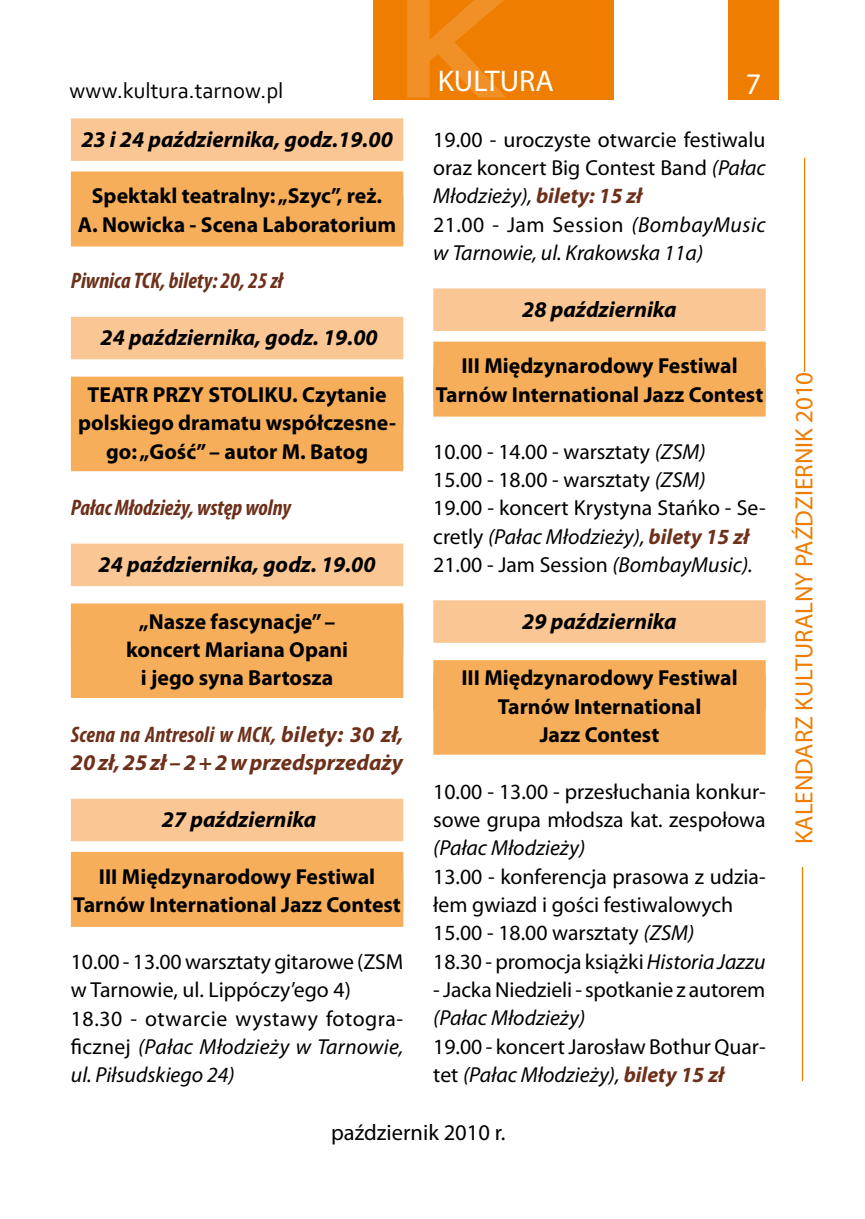
<style>
.page{position:relative;width:865px;height:1219px;background:#fff}
.page>*{position:absolute;margin:0;border:0;box-sizing:border-box;transform-origin:0 0}
.t1{font:30px "Myriad Pro";color:#fff}
.t2{font:25px "Myriad Pro";color:#ee7d00}
.t3{font:italic 700 22.5px "Myriad Pro";color:#000}
.t4{font:italic 700 22.5px/28.2px "Myriad Pro";letter-spacing:-.005em;color:#6d301b}
.t5{font:italic 700 condensed 22.5px "Myriad Pro";color:#6d301b}
.t6{font:22.5px "Corbel";color:#000}
.t7{font:22.5px "Myriad Pro";color:#000}
.t8{font:21.75px/28.2px "Myriad Pro";color:#000}
.t9{font:700 21.75px/28.2px "Myriad Pro";color:#000;text-align:center}
.t10{font:italic 21.75px "Myriad Pro";color:#000}
.s1{font-stretch:condensed}
.s2{font-style:italic}
.s3{font-weight:700;font-style:italic;color:#6d301b}
</style>
<div class="page">
<div style="left:373px;top:0;width:241px;height:99px;background:#ee7d00"></div>
<svg style="left:404px;top:0;width:164px;height:100px"></svg>
<div style="left:728px;top:0;width:50px;height:99px;background:#ee7d00"></div>
<hr style="left:804px;top:158px;width:1px;height:214px;background:#ee7d00">
<hr style="left:801px;top:867px;width:2px;height:214px;background:#ee7d00">
<div style="left:71px;top:118px;width:332px;height:43px;background:#fac694"></div>
<div style="left:71px;top:171px;width:332px;height:75px;background:#f7ae5b"></div>
<div style="left:71px;top:317px;width:332px;height:42px;background:#fac694"></div>
<div style="left:71px;top:377px;width:332px;height:50px;background:#f7ae5b"></div>
<div style="left:71px;top:391px;width:332px;height:80px;background:#f7ae5b"></div>
<div style="left:71px;top:544px;width:332px;height:42px;background:#fac694"></div>
<div style="left:71px;top:603px;width:332px;height:50px;background:#f7ae5b"></div>
<div style="left:71px;top:618px;width:332px;height:80px;background:#f7ae5b"></div>
<div style="left:71px;top:799px;width:332px;height:42px;background:#fac694"></div>
<div style="left:71px;top:852px;width:332px;height:75px;background:#f7ae5b"></div>
<div style="left:433px;top:288px;width:332px;height:43px;background:#fac694"></div>
<div style="left:433px;top:342px;width:332px;height:75px;background:#f7ae5b"></div>
<div style="left:433px;top:600px;width:332px;height:43px;background:#fac694"></div>
<div style="left:433px;top:660px;width:332px;height:50px;background:#f7ae5b"></div>
<div style="left:433px;top:675px;width:332px;height:80px;background:#f7ae5b"></div>
<p class="t6" style="left:70px;top:76px;width:215px">www.kultura.tarnow.pl</p>
<p class="t3" style="left:81px;top:124px;width:313px">23 i 24 października, godz.19.00</p>
<p class="t9" style="left:78px;top:181px;width:320px">Spektakl teatralny: „Szyc”, reż.<br>A. Nowicka - Scena Laboratorium</p>
<p class="t5" style="left:71px;top:267px;width:213px">Piwnica TCK, bilety: 20, 25 zł</p>
<p class="t3" style="left:101px;top:323px;width:278px">24 października, godz. 19.00</p>
<p class="t9" style="left:78px;top:380px;width:319px">TEATR PRZY STOLIKU. Czytanie polskiego dramatu współczesne&shy;go: „Gość” – autor M. Batog</p>
<p class="t5" style="left:71px;top:494px;width:222px">Pałac Młodzieży, wstęp wolny</p>
<p class="t3" style="left:99px;top:550px;width:278px">24 października, godz. 19.00</p>
<p class="t9" style="left:126px;top:606px;width:224px">„Nasze fascynacje” – koncert Mariana Opani i jego syna Bartosza</p>
<p class="t4" style="left:71px;top:720px;width:334px"><span class="s1">Scena na Antresoli w MCK,</span> bilety: 30 zł,<br>20 zł, 25 zł – 2 + 2 w przedsprzedaży</p>
<p class="t3" style="left:162px;top:805px;width:156px">27 października</p>
<p class="t9" style="left:73px;top:862px;width:329px">III Międzynarodowy Festiwal<br>Tarnów International Jazz Contest</p>
<p class="t8" style="left:71px;top:947px;width:334px">10.00 - 13.00 warsztaty gitarowe (ZSM w Tarnowie, ul. Lippóczy’ego 4)<br>18.30 - otwarcie wystawy fotogra&shy;ficznej <span class="s2">(Pałac Młodzieży w Tarnowie, ul. Piłsudskiego 24)</span></p>
<h1 class="t1" style="left:437px;top:62px;width:118px">KULTURA</h1>
<h1 class="t1" style="left:745px;top:65px;width:17px">7</h1>
<p class="t8" style="left:433px;top:125px;width:334px">19.00 - uroczyste otwarcie festiwalu oraz koncert Big Contest Band <span class="s2">(Pałac<br>Młodzieży),</span> <span class="s3">bilety: 15 zł<br></span>21.00 - Jam Session <span class="s2">(BombayMusic w Tarnowie, ul. Krakowska 11a)</span></p>
<p class="t3" style="left:522px;top:295px;width:156px">28 października</p>
<p class="t9" style="left:436px;top:351px;width:329px">III Międzynarodowy Festiwal<br>Tarnów International Jazz Contest</p>
<p class="t8" style="left:433px;top:437px;width:334px">10.00 - 14.00 - warsztaty <span class="s2">(ZSM)<br></span>15.00 - 18.00 - warsztaty <span class="s2">(ZSM)<br></span>19.00 - koncert Krystyna Stańko - Se&shy;cretly <span class="s2">(Pałac Młodzieży),</span> <span class="s3">bilety 15 zł </span>21.00 - Jam Session <span class="s2">(BombayMusic).</span></p>
<p class="t3" style="left:522px;top:606px;width:156px">29 października</p>
<p class="t9" style="left:461px;top:663px;width:278px">III Międzynarodowy Festiwal<br>Tarnów International<br>Jazz Contest</p>
<p class="t8" style="left:433px;top:777px;width:334px">10.00 - 13.00 - przesłuchania konkur&shy;sowe grupa młodsza kat. zespołowa</p>
<p class="t10" style="left:433px;top:835px;width:153px">(Pałac Młodzieży)</p>
<p class="t8" style="left:433px;top:862px;width:334px">13.00 - konferencja prasowa z udzia&shy;łem gwiazd i gości festiwalowych 15.00 - 18.00 warsztaty <span class="s2">(ZSM)<br></span>18.30 - promocja książki <span class="s2">Historia Jazzu</span></p>
<p class="t8" style="left:433px;top:975px;width:333px">- Jacka Niedzieli - spotkanie z autorem</p>
<p class="t10" style="left:433px;top:1005px;width:153px">(Pałac Młodzieży)</p>
<p class="t8" style="left:433px;top:1032px;width:334px">19.00 - koncert Jarosław Bothur Quar&shy;tet <span class="s2">(Pałac Młodzieży),</span> <span class="s3">bilety 15 zł</span></p>
<p class="t7" style="left:331px;top:1119px;width:176px">październik 2010 r.</p>
<p class="t2" style="left:788px;top:844px;width:474px;rotate:-90deg">KALENDARZ KULTURALNY PAŹDZIERNIK 2010</p>
</div>
